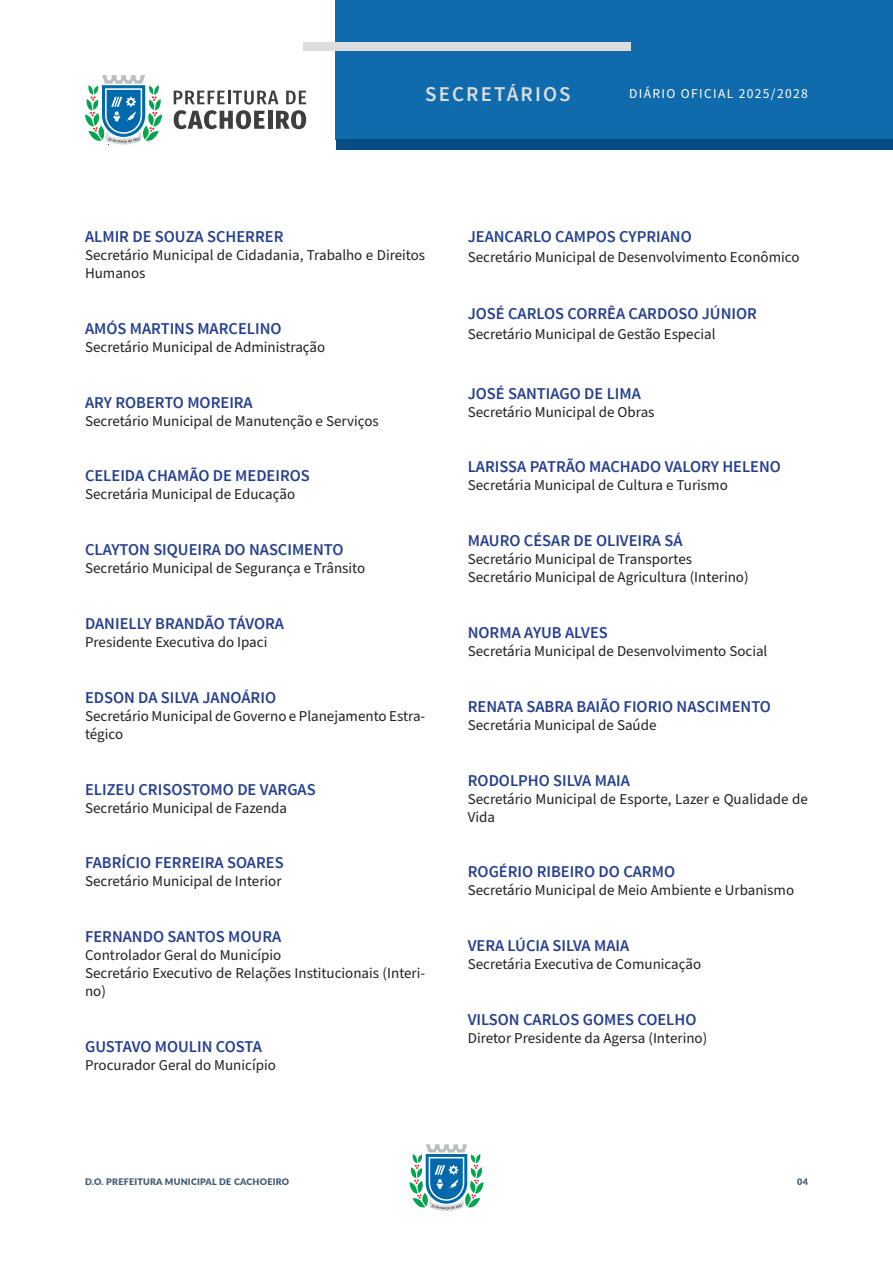
<style>
.page{position:relative;width:893px;height:1263px;background:#fff}
.page>*{position:absolute;margin:0;border:0;box-sizing:border-box;transform-origin:0 0}
.t1{font:600 21px "Source Sans Pro";letter-spacing:.1em;color:#dcdddf}
.t2{font:600 16.5px "Source Sans Pro";color:#253f8e}
.t3{font:15px/18px "Source Sans Pro";color:#231f20}
.t4{font:15px "Source Sans Pro";color:#fff}
.t5{font:13.5px "Source Sans Pro";letter-spacing:.1em;color:#fff}
.t6{font:900 9px "Lato";letter-spacing:.025em;color:#405970}
</style>
<div class="page">
<svg style="left:409px;top:1144px;width:75px;height:67px"></svg>
<div style="left:336px;top:0;width:557px;height:140px;background:#0f6bab"></div>
<div style="left:336px;top:140px;width:557px;height:10px;background:#084c86"></div>
<div style="left:303px;top:42px;width:327px;height:9px;background:#ddd"></div>
<svg style="left:85px;top:75px;width:77px;height:70px"></svg>
<svg style="left:174px;top:91px;width:132px;height:38px"></svg>
<p class="t1" style="left:425px;top:81px;width:147px">SECRETÁRIOS</p>
<p class="t5" style="left:629px;top:85px;width:180px">DIÁRIO OFICIAL 2025/2028</p>
<p class="t4" style="left:599px;top:81px;width:211px">DOM 6710 - 04 de Janeiro de 2023</p>
<p class="t2" style="left:85px;top:226px;width:200px">ALMIR DE SOUZA SCHERRER</p>
<p class="t3" style="left:85px;top:246px;width:342px">Secretário Municipal de Cidadania, Trabalho e Direitos<br>Humanos</p>
<p class="t2" style="left:85px;top:318px;width:198px">AMÓS MARTINS MARCELINO</p>
<p class="t3" style="left:85px;top:338px;width:242px">Secretário Municipal de Administração</p>
<p class="t2" style="left:85px;top:392px;width:169px">ARY ROBERTO MOREIRA</p>
<p class="t3" style="left:85px;top:412px;width:295px">Secretário Municipal de Manutenção e Serviços</p>
<p class="t2" style="left:85px;top:465px;width:226px">CELEIDA CHAMÃO DE MEDEIROS</p>
<p class="t3" style="left:85px;top:486px;width:212px">Secretária Municipal de Educação</p>
<p class="t2" style="left:85px;top:539px;width:260px">CLAYTON SIQUEIRA DO NASCIMENTO</p>
<p class="t3" style="left:85px;top:560px;width:282px">Secretário Municipal de Segurança e Trânsito</p>
<p class="t2" style="left:85px;top:613px;width:200px">DANIELLY BRANDÃO TÁVORA</p>
<p class="t3" style="left:85px;top:633px;width:184px">Presidente Executiva do Ipaci</p>
<p class="t2" style="left:85px;top:687px;width:193px">EDSON DA SILVA JANOÁRIO</p>
<p class="t3" style="left:85px;top:707px;width:342px">Secretário Municipal de Governo e Planejamento Estra&shy;tégico</p>
<p class="t2" style="left:85px;top:779px;width:232px">ELIZEU CRISOSTOMO DE VARGAS</p>
<p class="t3" style="left:85px;top:799px;width:204px">Secretário Municipal de Fazenda</p>
<p class="t2" style="left:85px;top:852px;width:200px">FABRÍCIO FERREIRA SOARES</p>
<p class="t3" style="left:85px;top:873px;width:198px">Secretário Municipal de Interior</p>
<p class="t2" style="left:85px;top:926px;width:198px">FERNANDO SANTOS MOURA</p>
<p class="t3" style="left:85px;top:947px;width:198px">Controlador Geral do Município</p>
<p class="t3" style="left:85px;top:965px;width:342px">Secretário Executivo de Relações Institucionais (Interi&shy;no)</p>
<p class="t2" style="left:85px;top:1036px;width:178px">GUSTAVO MOULIN COSTA</p>
<p class="t3" style="left:85px;top:1056px;width:192px">Procurador Geral do Município</p>
<p class="t2" style="left:468px;top:226px;width:226px">JEANCARLO CAMPOS CYPRIANO</p>
<p class="t3" style="left:468px;top:248px;width:333px">Secretário Municipal de Desenvolvimento Econômico</p>
<p class="t2" style="left:468px;top:303px;width:291px">JOSÉ CARLOS CORRÊA CARDOSO JÚNIOR</p>
<p class="t3" style="left:468px;top:326px;width:249px">Secretário Municipal de Gestão Especial</p>
<p class="t2" style="left:468px;top:383px;width:175px">JOSÉ SANTIAGO DE LIMA</p>
<p class="t3" style="left:468px;top:403px;width:188px">Secretário Municipal de Obras</p>
<p class="t2" style="left:468px;top:456px;width:315px">LARISSA PATRÃO MACHADO VALORY HELENO</p>
<p class="t3" style="left:468px;top:477px;width:262px">Secretária Municipal de Cultura e Turismo</p>
<p class="t2" style="left:468px;top:530px;width:216px">MAURO CÉSAR DE OLIVEIRA SÁ</p>
<p class="t3" style="left:468px;top:551px;width:226px">Secretário Municipal de Transportes</p>
<p class="t3" style="left:468px;top:569px;width:282px">Secretário Municipal de Agricultura (Interino)</p>
<p class="t2" style="left:468px;top:622px;width:142px">NORMA AYUB ALVES</p>
<p class="t3" style="left:468px;top:642px;width:301px">Secretária Municipal de Desenvolvimento Social</p>
<p class="t2" style="left:468px;top:696px;width:305px">RENATA SABRA BAIÃO FIORIO NASCIMENTO</p>
<p class="t3" style="left:468px;top:716px;width:190px">Secretária Municipal de Saúde</p>
<p class="t2" style="left:468px;top:770px;width:164px">RODOLPHO SILVA MAIA</p>
<p class="t3" style="left:468px;top:790px;width:342px">Secretário Municipal de Esporte, Lazer e Qualidade de<br>Vida</p>
<p class="t2" style="left:468px;top:861px;width:209px">ROGÉRIO RIBEIRO DO CARMO</p>
<p class="t3" style="left:468px;top:882px;width:328px">Secretário Municipal de Meio Ambiente e Urbanismo</p>
<p class="t2" style="left:468px;top:935px;width:163px">VERA LÚCIA SILVA MAIA</p>
<p class="t3" style="left:468px;top:956px;width:235px">Secretária Executiva de Comunicação</p>
<p class="t2" style="left:468px;top:1009px;width:230px">VILSON CARLOS GOMES COELHO</p>
<p class="t3" style="left:468px;top:1029px;width:241px">Diretor Presidente da Agersa (Interino)</p>
<p class="t6" style="left:85px;top:1175px;width:206px">D.O. PREFEITURA MUNICIPAL DE CACHOEIRO</p>
<p class="t6" style="left:797px;top:1175px;width:12px">04</p>
</div>
